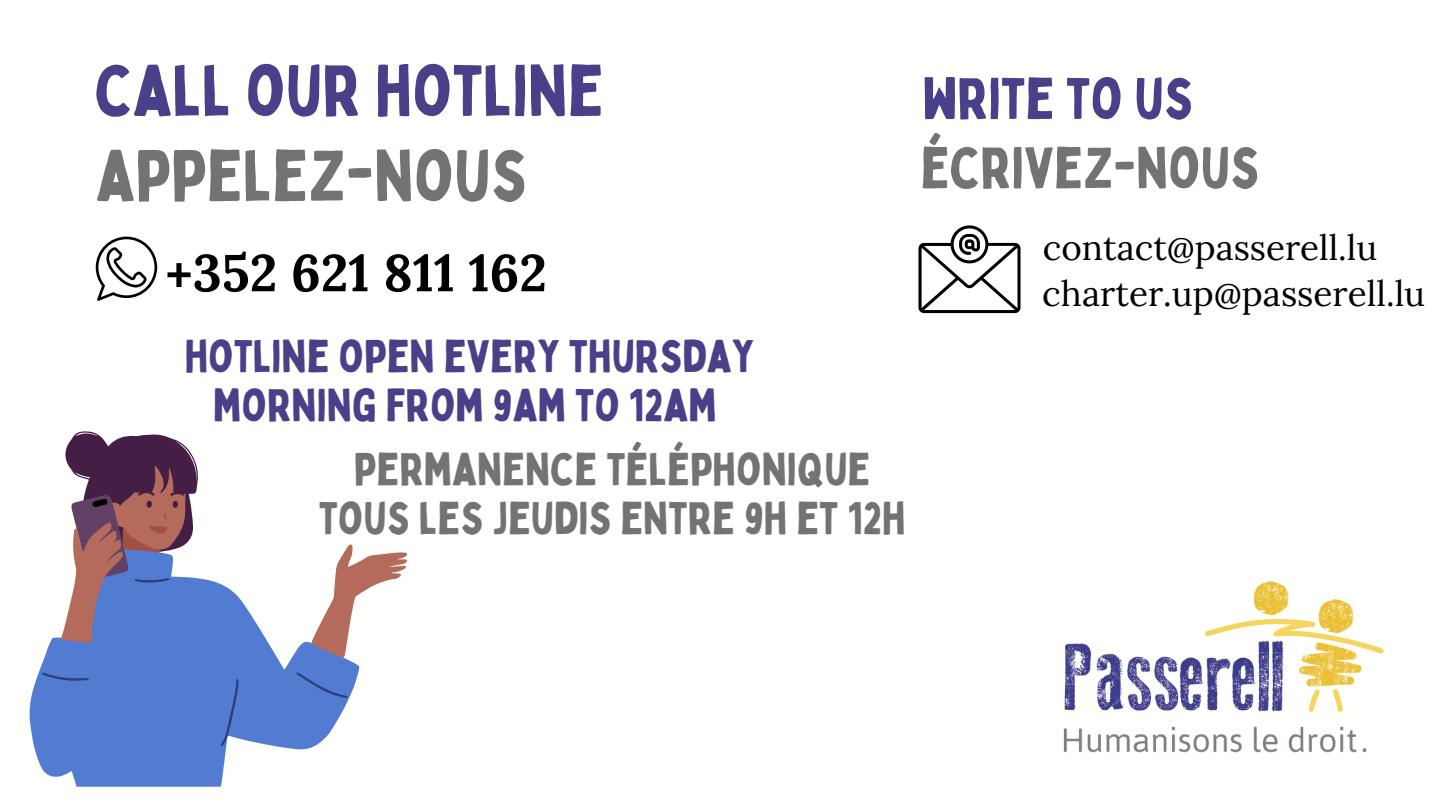
<style>
.page{position:relative;width:1440px;height:810px;background:#fff}
.page>*{position:absolute;margin:0;border:0;box-sizing:border-box;transform-origin:0 0}
.t1{font:71px "Bobby Jones";color:#484189}
.t2{font:71px "Bobby Jones";color:#737373}
.t3{font:57.2px "Bobby Jones";color:#737373}
.t4{font:57.2px "Bobby Jones";color:#484189}
.t5{font:700 51.8px "Lora";color:#000}
.t6{font:45px/48.8px "Bobby Jones";color:#737373;text-align:center}
.t7{font:45px/48.8px "Bobby Jones";color:#484189;text-align:center}
.t8{font:35.2px "Lora";color:#000}
.t9{font:35px "Lora";color:#000}
</style>
<div class="page">
<svg style="left:918px;top:225px;width:103px;height:88px"></svg>
<svg style="left:96px;top:237px;width:61px;height:64px"></svg>
<img style="left:1063px;top:581px;width:321px;height:172px">
<svg style="left:29px;top:578px;width:331px;height:209px;fill:#527cd2"></svg>
<svg style="left:311px;top:544px;width:97px;height:114px"></svg>
<svg style="left:221px;top:679px;width:18px;height:67px"></svg>
<svg style="left:296px;top:672px;width:52px;height:26px"></svg>
<svg style="left:42px;top:673px;width:47px;height:8px"></svg>
<svg style="left:61px;top:431px;width:139px;height:212px"></svg>
<h3 class="t1" style="left:95px;top:46px;width:511px">CALL OUR HOTLINE</h3>
<h2 class="t2" style="left:96px;top:131px;width:433px">APPELEZ-NOUS</h2>
<h1 class="t5" style="left:165px;top:239px;width:383px">+352 621 811 162</h1>
<p class="t7" style="left:185px;top:331px;width:571px">HOTLINE OPEN EVERY THURSDAY<br>MORNING FROM 9AM TO 12AM</p>
<p class="t6" style="left:319px;top:444px;width:588px">PERMANENCE TÉLÉPHONIQUE<br>TOUS LES JEUDIS ENTRE 9H ET 12H</p>
<h3 class="t4" style="left:922px;top:63px;width:272px">WRITE TO US</h3>
<p class="t3" style="left:920px;top:132px;width:341px">ÉCRIVEZ-NOUS</p>
<h1 class="t9" style="left:1043px;top:225px;width:336px">contact@passerell.lu</h1>
<p class="t8" style="left:1042px;top:270px;width:384px">charter.up@passerell.lu</p>
</div>
